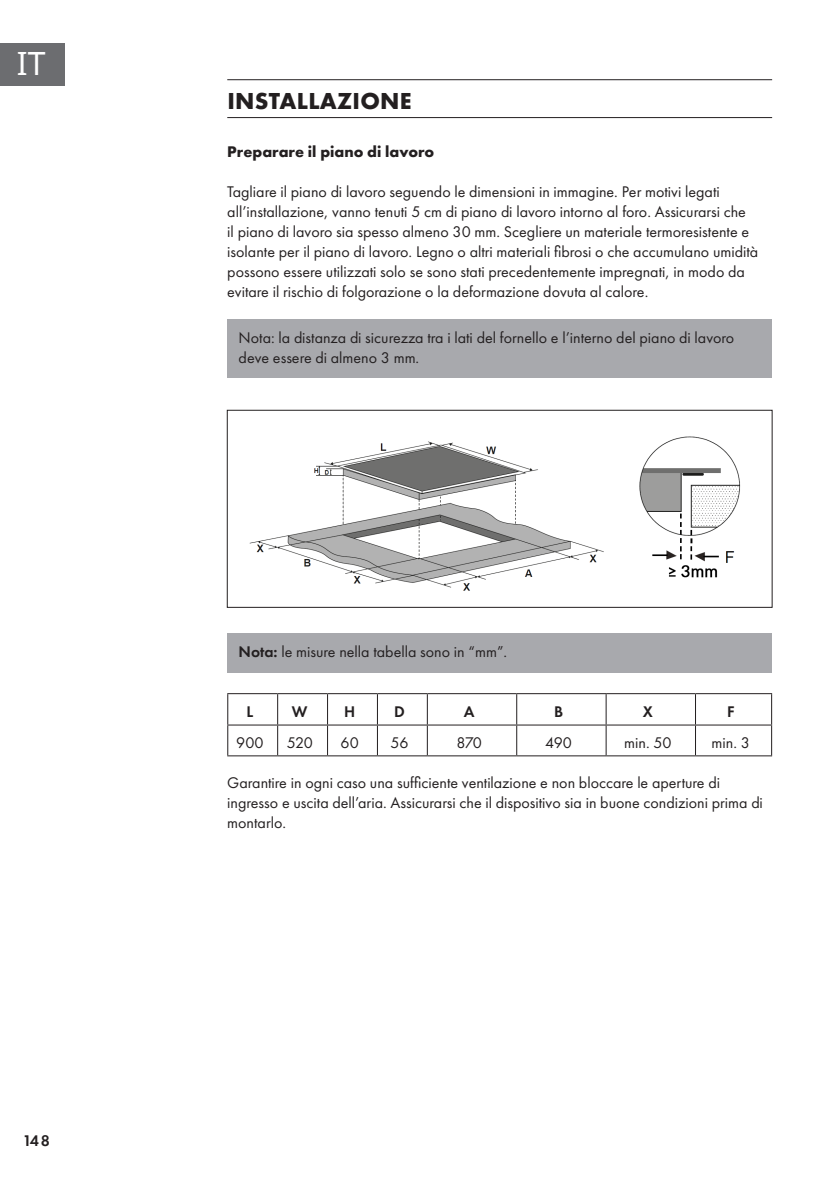
<style>
.page{position:relative;width:840px;height:1191px;background:#fff}
.page>*{position:absolute;margin:0;border:0;box-sizing:border-box;transform-origin:0 0}
.t1{font:32px "Noto Sans";color:#fff}
.Super_Headline{font:700 24px "Futura PTW08";letter-spacing:.01em;color:#231f20}
.Base_Text{font:16px/20px "Futura PTW08";color:#231f20}
.Base_Text_HINWEIS_grau{font:16px/20px "Futura PTW08";color:#231f20}
.Base_Text-2{font:700 16px "Futura PTW08";color:#231f20}
.t2{font:600 16px "Futura PTW08";color:#231f20}
.s1{font-family:"Futura PTW08 Demi";font-weight:400}
.s2{font-weight:600}
</style>
<div class="page">
<div style="left:0;top:43px;width:65px;height:42px;background:#6c6d70"></div>
<hr style="left:227px;top:79px;width:544px;height:1px;background:#231f20">
<hr style="left:227px;top:117px;width:544px;height:1px;background:#231f20">
<div style="left:227px;top:319px;width:544px;height:59px;background:#a8a9ad"></div>
<img style="left:249px;top:436px;width:492px;height:155px">
<div style="left:227px;top:410px;width:545px;height:198px;border:1px solid #231f20"></div>
<div style="left:227px;top:633px;width:544px;height:39px;background:#a8a9ad"></div>
<hr style="left:227px;top:693px;width:50px;height:1px;background:#231f20">
<hr style="left:227px;top:694px;width:1px;height:30px;background:#231f20">
<hr style="left:277px;top:693px;width:50px;height:1px;background:#231f20">
<hr style="left:277px;top:694px;width:1px;height:30px;background:#231f20">
<hr style="left:327px;top:693px;width:50px;height:1px;background:#231f20">
<hr style="left:327px;top:694px;width:1px;height:30px;background:#231f20">
<hr style="left:377px;top:693px;width:50px;height:1px;background:#231f20">
<hr style="left:377px;top:694px;width:1px;height:30px;background:#231f20">
<hr style="left:427px;top:693px;width:89px;height:1px;background:#231f20">
<hr style="left:426px;top:694px;width:1px;height:30px;background:#231f20">
<hr style="left:516px;top:693px;width:89px;height:1px;background:#231f20">
<hr style="left:516px;top:694px;width:1px;height:30px;background:#231f20">
<hr style="left:605px;top:693px;width:90px;height:1px;background:#231f20">
<hr style="left:605px;top:694px;width:1px;height:30px;background:#231f20">
<hr style="left:695px;top:693px;width:76px;height:1px;background:#231f20">
<hr style="left:694px;top:694px;width:1px;height:30px;background:#231f20">
<hr style="left:770px;top:694px;width:1px;height:30px;background:#231f20">
<hr style="left:227px;top:724px;width:50px;height:1px;background:#231f20">
<hr style="left:227px;top:725px;width:1px;height:30px;background:#231f20">
<hr style="left:277px;top:724px;width:50px;height:1px;background:#231f20">
<hr style="left:277px;top:725px;width:1px;height:30px;background:#231f20">
<hr style="left:327px;top:724px;width:50px;height:1px;background:#231f20">
<hr style="left:327px;top:725px;width:1px;height:30px;background:#231f20">
<hr style="left:377px;top:724px;width:50px;height:1px;background:#231f20">
<hr style="left:377px;top:725px;width:1px;height:30px;background:#231f20">
<hr style="left:427px;top:724px;width:89px;height:1px;background:#231f20">
<hr style="left:426px;top:725px;width:1px;height:30px;background:#231f20">
<hr style="left:516px;top:724px;width:89px;height:1px;background:#231f20">
<hr style="left:516px;top:725px;width:1px;height:30px;background:#231f20">
<hr style="left:605px;top:724px;width:90px;height:1px;background:#231f20">
<hr style="left:605px;top:725px;width:1px;height:30px;background:#231f20">
<hr style="left:695px;top:724px;width:76px;height:1px;background:#231f20">
<hr style="left:694px;top:725px;width:1px;height:30px;background:#231f20">
<hr style="left:770px;top:725px;width:1px;height:30px;background:#231f20">
<hr style="left:227px;top:755px;width:50px;height:1px;background:#231f20">
<hr style="left:277px;top:755px;width:50px;height:1px;background:#231f20">
<hr style="left:327px;top:755px;width:50px;height:1px;background:#231f20">
<hr style="left:377px;top:755px;width:50px;height:1px;background:#231f20">
<hr style="left:427px;top:755px;width:89px;height:1px;background:#231f20">
<hr style="left:516px;top:755px;width:89px;height:1px;background:#231f20">
<hr style="left:605px;top:755px;width:90px;height:1px;background:#231f20">
<hr style="left:695px;top:755px;width:76px;height:1px;background:#231f20">
<h1 class="t1" style="left:17px;top:42px;width:30px">IT</h1>
<p class="t2" style="left:23px;top:1130px;width:29px">1<span class="s1">4</span>8</p>
<p class="Super_Headline" style="left:227px;top:85px;width:185px">INSTALLAZIONE</p>
<p class="Base_Text-2" style="left:227px;top:141px;width:208px">Preparare il piano di lavoro</p>
<p class="Base_Text" style="left:227px;top:181px;width:532px">Tagliare il piano di lavoro seguendo le dimensioni in immagine. Per motivi legati all’installazione, vanno tenuti 5 cm di piano di lavoro intorno al foro. Assicurarsi che<br>il piano di lavoro sia spesso almeno 30 mm. Scegliere un materiale termoresistente e isolante per il piano di lavoro. Legno o altri materiali fibrosi o che accumulano umidità possono essere utilizzati solo se sono stati precedentemente impregnati, in modo da evitare il rischio di folgorazione o la deformazione dovuta al calore.</p>
<p class="Base_Text_HINWEIS_grau" style="left:238px;top:327px;width:497px">Nota: la distanza di sicurezza tra i lati del fornello e l’interno del piano di lavoro deve essere di almeno 3 mm.</p>
<p class="Base_Text" style="left:238px;top:641px;width:270px"><span class="s2">Nota:</span> le misure nella tabella sono in “mm”.</p>
<p class="t2" style="left:246px;top:701px;width:8px">L</p>
<p class="t2" style="left:292px;top:701px;width:17px">W</p>
<p class="t2" style="left:344px;top:701px;width:13px">H</p>
<p class="t2" style="left:394px;top:701px;width:12px">D</p>
<p class="t2" style="left:463px;top:701px;width:12px">A</p>
<p class="t2" style="left:553px;top:701px;width:11px">B</p>
<p class="t2" style="left:642px;top:701px;width:12px">X</p>
<p class="t2" style="left:726px;top:701px;width:9px">F</p>
<p class="Base_Text" style="left:236px;top:732px;width:29px">900</p>
<p class="Base_Text" style="left:286px;top:732px;width:28px">520</p>
<p class="Base_Text" style="left:340px;top:732px;width:20px">60</p>
<p class="Base_Text" style="left:390px;top:732px;width:20px">56</p>
<p class="Base_Text" style="left:456px;top:732px;width:27px">870</p>
<p class="Base_Text" style="left:545px;top:732px;width:28px">490</p>
<p class="Base_Text" style="left:624px;top:732px;width:49px">min. 50</p>
<p class="Base_Text" style="left:711px;top:732px;width:40px">min. 3</p>
<p class="Base_Text" style="left:227px;top:773px;width:537px">Garantire in ogni caso una sufficiente ventilazione e non bloccare le aperture di ingresso e uscita dell’aria. Assicurarsi che il dispositivo sia in buone condizioni prima di montarlo.</p>
</div>
